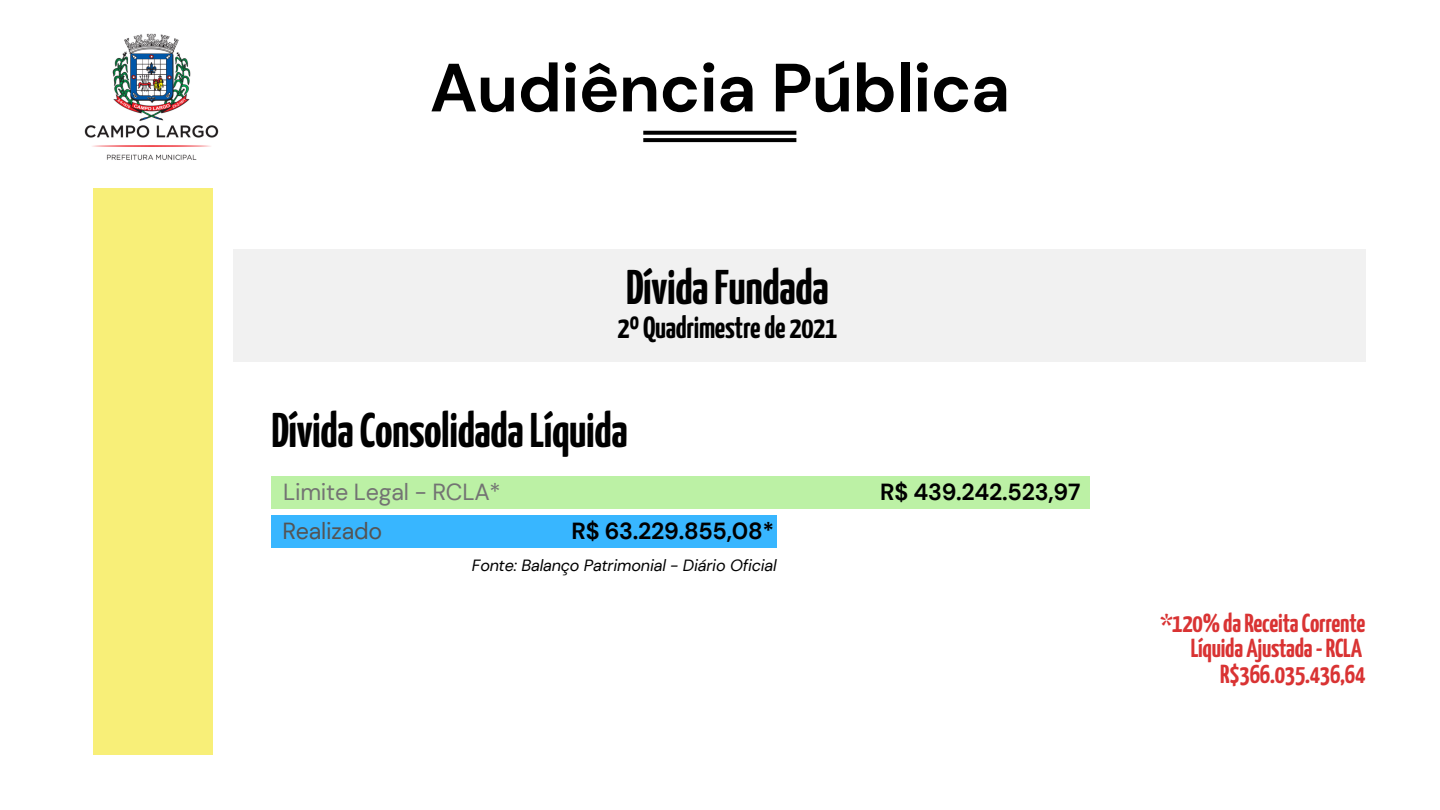
<style>
.page{position:relative;width:1440px;height:810px;background:#fff}
.page>*{position:absolute;margin:0;border:0;box-sizing:border-box;transform-origin:0 0}
.t1{font:700 68.1px "DM Sans";letter-spacing:-.01em;color:#000}
.t2{font:700 48.5px "Yanone Kaffeesatz";letter-spacing:-.01em;color:#000}
.t3{font:700 30.5px "Yanone Kaffeesatz";letter-spacing:-.01em;color:#000}
.t4{font:700 26px/25.5px "Yanone Kaffeesatz";letter-spacing:-.01em;color:#d93333;text-align:right}
.t5{font:700 23.2px "DM Sans";letter-spacing:-.01em;color:#000}
.t6{font:23.2px "DM Sans";letter-spacing:-.01em;color:#737373}
.t7{font:23.2px "DM Sans";letter-spacing:-.01em;color:#545454}
.t8{font:italic 16.2px "DM Sans";letter-spacing:-.01em;color:#000}
</style>
<div class="page">
<div style="left:94px;top:188px;width:119px;height:567px;background:#f8ef78"></div>
<img style="left:84px;top:33px;width:135px;height:127px">
<svg style="left:643px;top:131px;width:153px;height:11px"></svg>
<div style="left:233px;top:249px;width:1133px;height:113px;background:#f1f1f1"></div>
<div style="left:272px;top:476px;width:818px;height:33px;background:#bcf1a5"></div>
<div style="left:271px;top:515px;width:506px;height:33px;background:#38b6ff"></div>
<p class="t1" style="left:430px;top:44px;width:582px">Audiência Pública</p>
<p class="t2" style="left:626px;top:268px;width:204px">DívidaFundada</p>
<p class="t3" style="left:617px;top:316px;width:222px">2º Quadrimestrede 2021</p>
<p class="t2" style="left:271px;top:411px;width:358px">DívidaConsolidadaLíquida</p>
<p class="t6" style="left:283px;top:477px;width:219px">Limite Legal - RCLA*</p>
<p class="t7" style="left:282px;top:516px;width:101px">Realizado</p>
<p class="t5" style="left:571px;top:516px;width:204px">R$ 63.229.855,08*</p>
<p class="t8" style="left:472px;top:555px;width:306px">Fonte: Balanço Patrimonial - Diário Oficial</p>
<p class="t5" style="left:880px;top:477px;width:202px">R$ 439.242.523,97</p>
<p class="t4" style="left:1160px;top:612px;width:207px">*120%daReceitaCorrente<br>Líquida Ajustada-RCLA</p>
<p class="t4" style="left:1220px;top:663px;width:147px">R$366.035.436,64</p>
</div>
